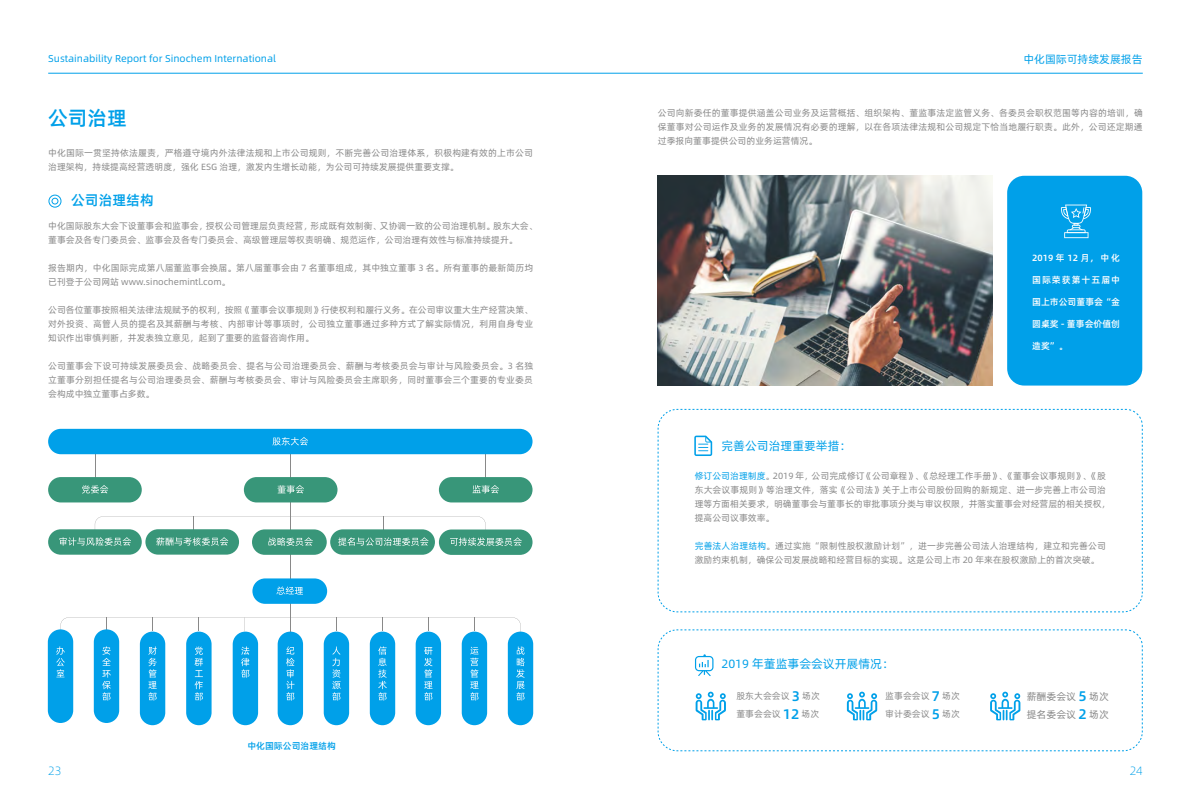
<style>
.page{position:relative;width:1191px;height:808px;background:#fff}
.page>*{position:absolute;margin:0;border:0;box-sizing:border-box;transform-origin:0 0}
.t1{font:20px "Alibaba Pu Hui Ti M";color:#00a0e9}
.t2{font:14px "Alibaba Pu Hui Ti M";color:#00a0e9}
.t3{font:12px "Alibaba Pu Hui Ti R";color:#00a0e9}
.t4{font:300 12px "Alibaba Sans";color:#00a0e9}
.t5{font:11px "Alibaba Pu Hui Ti R";color:#00a0e9}
.t6{font:10px "Alibaba Sans";color:#00a0e9}
.t7{font:10px/18px "Alibaba Pu Hui Ti R";color:#898989}
.t8{font:9px/14px "Alibaba Pu Hui Ti R";color:#898989}
.t9{font:9px "Alibaba Pu Hui Ti M";color:#fff}
.t10{font:9px "Alibaba Pu Hui Ti M";color:#00a0e9}
.t11{font:9px "Alibaba Pu Hui Ti M";letter-spacing:.115em;color:#fff}
.s1{color:#00a0e9}
.s2{font-family:"Alibaba Pu Hui Ti M";font-size:14px;color:#00a0e9}
</style>
<div class="page">
<div style="left:48px;top:195px;width:13px;height:13px;border:1px solid #00a0e9;border-radius:50%"></div>
<div style="left:51px;top:198px;width:7px;height:7px;border:1px solid #00a0e9;border-radius:50%"></div>
<img style="left:658px;top:176px;width:334px;height:210px">
<div style="left:1007px;top:176px;width:135px;height:210px;background:#00a0e9;border-radius:17px"></div>
<svg style="left:1061px;top:205px;width:30px;height:33px"></svg>
<hr style="left:48px;top:73px;width:1094px;height:1px;background:#00a0e9">
<svg style="left:657px;top:409px;width:486px;height:204px"></svg>
<svg style="left:657px;top:629px;width:486px;height:122px"></svg>
<div style="left:48px;top:529px;width:94px;height:26px;background:#389679;border-radius:13px"></div>
<div style="left:439px;top:529px;width:93px;height:26px;background:#389679;border-radius:13px"></div>
<svg style="left:60px;top:617px;width:460px;height:17px"></svg>
<hr style="left:485px;top:452px;width:1px;height:30px;background:#898989">
<hr style="left:96px;top:452px;width:1px;height:30px;background:#898989">
<hr style="left:290px;top:452px;width:1px;height:189px;background:#898989">
<div style="left:48px;top:429px;width:484px;height:25px;background:#00a0e9;border-radius:13px"></div>
<svg style="left:272px;top:437px;width:36px;height:8px"></svg>
<div style="left:252px;top:578px;width:75px;height:26px;background:#00a0e9;border-radius:13px"></div>
<svg style="left:276px;top:586px;width:27px;height:9px"></svg>
<div style="left:252px;top:529px;width:75px;height:26px;background:#389679;border-radius:13px"></div>
<div style="left:48px;top:629px;width:25px;height:94px;background:#00a0e9;border-radius:13px"></div>
<svg style="left:56px;top:646px;width:9px;height:31px"></svg>
<div style="left:94px;top:629px;width:25px;height:94px;background:#00a0e9;border-radius:13px"></div>
<svg style="left:102px;top:646px;width:9px;height:55px"></svg>
<div style="left:140px;top:632px;width:25px;height:93px;background:#00a0e9;border-radius:13px"></div>
<svg style="left:148px;top:646px;width:9px;height:55px"></svg>
<div style="left:186px;top:632px;width:25px;height:93px;background:#00a0e9;border-radius:13px"></div>
<svg style="left:194px;top:646px;width:9px;height:55px"></svg>
<div style="left:233px;top:632px;width:25px;height:93px;background:#00a0e9;border-radius:13px"></div>
<svg style="left:241px;top:646px;width:8px;height:32px"></svg>
<div style="left:278px;top:632px;width:25px;height:93px;background:#00a0e9;border-radius:13px"></div>
<svg style="left:286px;top:646px;width:9px;height:55px"></svg>
<div style="left:324px;top:632px;width:25px;height:93px;background:#00a0e9;border-radius:13px"></div>
<svg style="left:332px;top:646px;width:9px;height:55px"></svg>
<div style="left:370px;top:632px;width:25px;height:93px;background:#00a0e9;border-radius:13px"></div>
<svg style="left:378px;top:646px;width:9px;height:55px"></svg>
<div style="left:416px;top:632px;width:25px;height:93px;background:#00a0e9;border-radius:13px"></div>
<svg style="left:424px;top:647px;width:8px;height:54px"></svg>
<div style="left:462px;top:632px;width:25px;height:93px;background:#00a0e9;border-radius:13px"></div>
<svg style="left:470px;top:647px;width:8px;height:54px"></svg>
<div style="left:508px;top:632px;width:25px;height:93px;background:#00a0e9;border-radius:13px"></div>
<svg style="left:516px;top:646px;width:9px;height:55px"></svg>
<div style="left:48px;top:477px;width:94px;height:25px;background:#389679;border-radius:13px"></div>
<svg style="left:82px;top:485px;width:26px;height:9px"></svg>
<div style="left:439px;top:477px;width:93px;height:25px;background:#389679;border-radius:13px"></div>
<svg style="left:472px;top:485px;width:27px;height:9px"></svg>
<div style="left:244px;top:477px;width:93px;height:25px;background:#389679;border-radius:13px"></div>
<svg style="left:277px;top:485px;width:27px;height:9px"></svg>
<div style="left:145px;top:529px;width:94px;height:26px;background:#389679;border-radius:13px"></div>
<div style="left:330px;top:529px;width:105px;height:26px;background:#389679;border-radius:13px"></div>
<svg style="left:59px;top:516px;width:463px;height:30px"></svg>
<p class="t6" style="left:48px;top:51px;width:229px">Sustainability Report for Sinochem International</p>
<p class="t5" style="left:1023px;top:51px;width:121px">中化国际可持续发展报告</p>
<h1 class="t1" style="left:48px;top:103px;width:80px">公司治理</h1>
<p class="t8" style="left:48px;top:145px;width:486px">中化国际一贯坚持依法履责，严格遵守境内外法律法规和上市公司规则，不断完善公司治理体系，积极构建有效的上市公司治理架构，持续提高经营透明度，强化 ESG 治理，激发内生增长动能，为公司可持续发展提供重要支撑。</p>
<h2 class="t2" style="left:71px;top:189px;width:84px">公司治理结构</h2>
<p class="t8" style="left:48px;top:218px;width:491px">中化国际股东大会下设董事会和监事会，授权公司管理层负责经营，形成既有效制衡、又协调一致的公司治理机制。股东大会、董事会及各专门委员会、监事会及各专门委员会、高级管理层等权责明确、规范运作，公司治理有效性与标准持续提升。</p>
<p class="t8" style="left:48px;top:260px;width:486px">报告期内，中化国际完成第八届董监事会换届。第八届董事会由 7 名董事组成，其中独立董事 3 名。所有董事的最新简历均已刊登于公司网站 www.sinochemintl.com。</p>
<p class="t8" style="left:48px;top:302px;width:486px;text-align:justify">公司各位董事按照相关法律法规赋予的权利，按照《董事会议事规则》行使权利和履行义务。在公司审议重大生产经营决策、对外投资、高管人员的提名及其薪酬与考核、内部审计等事项时，公司独立董事通过多种方式了解实际情况，利用自身专业知识作出审慎判断，并发表独立意见，起到了重要的监督咨询作用。</p>
<p class="t8" style="left:48px;top:358px;width:486px;text-align:justify">公司董事会下设可持续发展委员会、战略委员会、提名与公司治理委员会、薪酬与考核委员会与审计与风险委员会。3 名独立董事分别担任提名与公司治理委员会、薪酬与考核委员会、审计与风险委员会主席职务，同时董事会三个重要的专业委员会构成中独立董事占多数。</p>
<p class="t10" style="left:247px;top:739px;width:90px">中化国际公司治理结构</p>
<p class="t8" style="left:658px;top:105px;width:486px;text-align:justify">公司向新委任的董事提供涵盖公司业务及运营概括、组织架构、董监事法定监管义务、各委员会职权范围等内容的培训，确保董事对公司运作及业务的发展情况有必要的理解，以在各项法律法规和公司规定下恰当地履行职责。此外，公司还定期通过季报向董事提供公司的业务运营情况。</p>
<h3 class="t3" style="left:721px;top:437px;width:131px">完善公司治理重要举措：</h3>
<p class="t9" style="left:1032px;top:251px;width:89px">2019 年 12 月，中化</p>
<p class="t11" style="left:1032px;top:273px;width:89px">国际荣获第十五届中</p>
<p class="t9" style="left:1032px;top:295px;width:89px">国上市公司董事会“金</p>
<p class="t9" style="left:1032px;top:317px;width:89px">圆桌奖 - 董事会价值创</p>
<p class="t9" style="left:1032px;top:339px;width:37px">造奖”。</p>
<p class="t8" style="left:694px;top:468px;width:417px"><span class="s1">修订公司治理制度</span>。2019 年，公司完成修订《公司章程》、《总经理工作手册》、《董事会议事规则》、《股东大会议事规则》等治理文件，落实《公司法》关于上市公司股份回购的新规定、进一步完善上市公司治理等方面相关要求，明确董事会与董事长的审批事项分类与审议权限，并落实董事会对经营层的相关授权，提高公司议事效率。</p>
<p class="t8" style="left:694px;top:538px;width:413px"><span class="s1">完善法人治理结构</span>。通过实施“限制性股权激励计划”，进一步完善公司法人治理结构，建立和完善公司激励约束机制，确保公司发展战略和经营目标的实现。这是公司上市 20 年来在股权激励上的首次突破。</p>
<h3 class="t3" style="left:721px;top:655px;width:174px">2019 年董监事会会议开展情况：</h3>
<p class="t8" style="left:736px;top:687px;width:85px;line-height:18px">股东大会会议 <span class="s2">3</span> 场次董事会会议 <span class="s2">12</span> 场次</p>
<p class="t8" style="left:885px;top:687px;width:76px;line-height:18px">监事会会议 <span class="s2">7</span> 场次审计委会议 <span class="s2">5</span> 场次</p>
<p class="t7" style="left:1026px;top:687px;width:84px">薪酬委会议 <span class="s2">5</span> 场次提名委会议 <span class="s2">2</span> 场次</p>
<h3 class="t4" style="left:48px;top:762px;width:15px">23</h3>
<h3 class="t4" style="left:1129px;top:762px;width:15px">24</h3>
</div>
